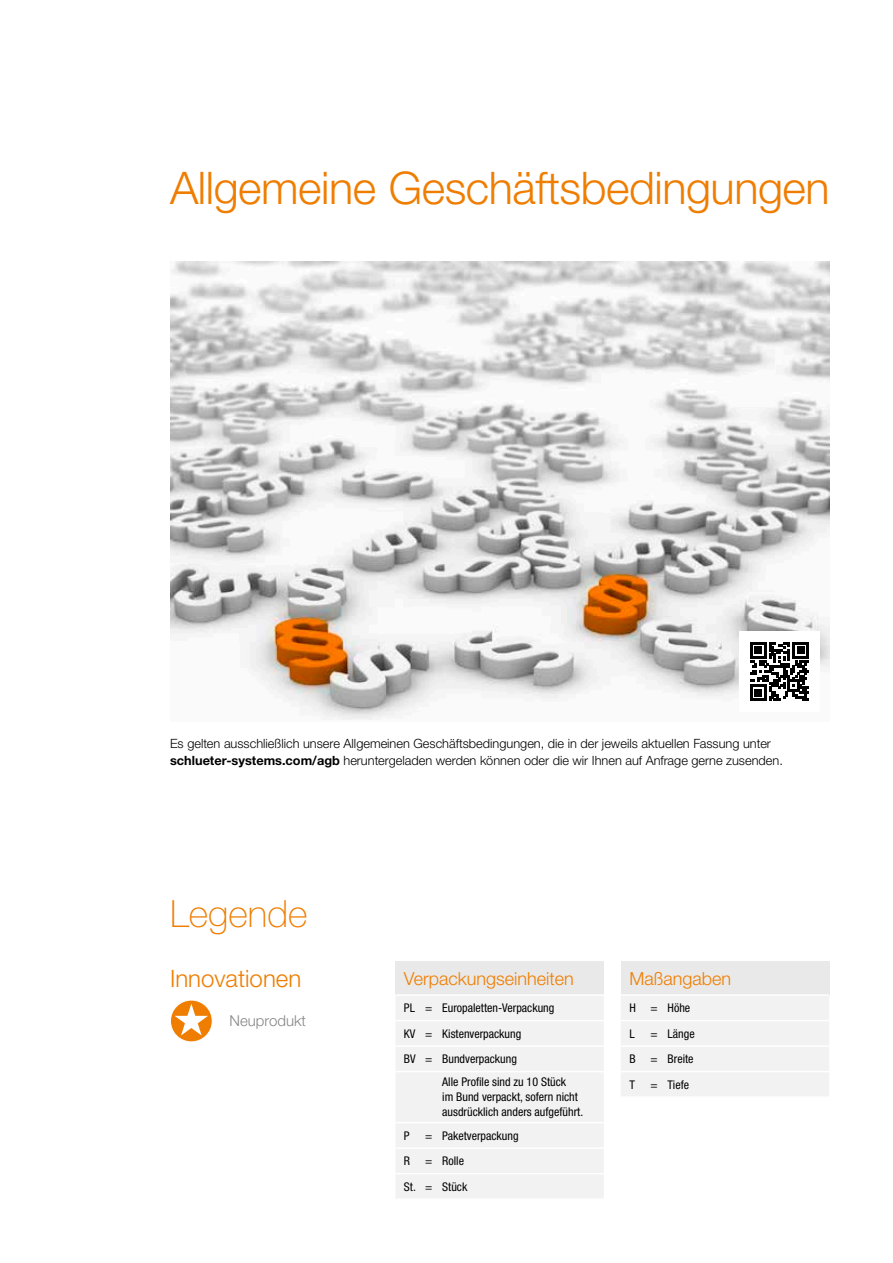
<style>
.page{position:relative;width:893px;height:1263px;background:#fff}
.page>*{position:absolute;margin:0;border:0;box-sizing:border-box;transform-origin:0 0}
.t1{font:300 45px "Helvetica Neue LTW1 G";letter-spacing:-.01em;color:#ef7d00}
.t2{font:100 37.5px "Helvetica Neue LT Pro";color:#ef7d00}
.t3{font:300 24px "Helvetica Neue LTW1 G";color:#ef7d00}
.t4{font:300 18px "Helvetica Neue LTW1 G";color:#ef7d00}
.t5{font:300 15px "Helvetica Neue LTW1 G";color:#878787}
.t6{font:300 12.75px/17px "Helvetica Neue LTW1 G";color:#000}
.t7{font:condensed 12px/25.5px "Helvetica Neue LTW1 G";color:#000}
.s1{font-weight:700}
</style>
<div class="page">
<img style="left:170px;top:262px;width:659px;height:458px">
<div style="left:739px;top:631px;width:81px;height:81px;background:#fff"></div>
<svg style="left:750px;top:642px;width:59px;height:59px"></svg>
<div style="left:395px;top:961px;width:209px;height:34px;background:#e9e9e9"></div>
<div style="left:396px;top:996px;width:208px;height:202px;background:#f2f2f2"></div>
<hr style="left:395px;top:994px;width:209px;height:2px;background:#fff">
<hr style="left:395px;top:1020px;width:209px;height:1px;background:#fff">
<hr style="left:395px;top:1045px;width:209px;height:2px;background:#fff">
<hr style="left:395px;top:1071px;width:209px;height:1px;background:#fff">
<hr style="left:395px;top:1122px;width:209px;height:1px;background:#fff">
<hr style="left:395px;top:1147px;width:209px;height:2px;background:#fff">
<hr style="left:395px;top:1173px;width:209px;height:1px;background:#fff">
<div style="left:621px;top:961px;width:208px;height:34px;background:#e9e9e9"></div>
<div style="left:621px;top:996px;width:208px;height:100px;background:#f2f2f2"></div>
<hr style="left:621px;top:994px;width:208px;height:2px;background:#fff">
<hr style="left:621px;top:1020px;width:208px;height:1px;background:#fff">
<hr style="left:621px;top:1045px;width:208px;height:2px;background:#fff">
<hr style="left:621px;top:1071px;width:208px;height:1px;background:#fff">
<svg style="left:170px;top:1000px;width:42px;height:42px"></svg>
<svg style="left:175px;top:1004px;width:33px;height:31px"></svg>
<div style="left:170px;top:1000px;width:43px;height:42px;border:1px solid #fff;border-radius:50%"></div>
<h1 class="t1" style="left:170px;top:161px;width:661px">Allgemeine Geschäftsbedingungen</h1>
<p class="t6" style="left:170px;top:735px;width:614px">Es gelten ausschließlich unsere Allgemeinen Geschäftsbedingungen, die in der jeweils aktuellen Fassung unter <span class="s1">schlueter-systems.com/agb</span> heruntergeladen werden können oder die wir Ihnen auf Anfrage gerne zusenden.</p>
<h2 class="t2" style="left:170px;top:892px;width:139px">Legende</h2>
<h3 class="t3" style="left:170px;top:963px;width:133px">Innovationen</h3>
<p class="t5" style="left:230px;top:1012px;width:78px">Neuprodukt</p>
<h3 class="t4" style="left:404px;top:967px;width:171px">Verpackungseinheiten</h3>
<p class="t7" style="left:404px;top:995px;width:152px">PL = Europaletten-Verpackung<br>KV = Kistenverpackung<br>BV = Bundverpackung</p>
<p class="t7" style="left:442px;top:1075px;width:143px;line-height:15px">Alle Profile sind zu 10 Stück<br>im Bund verpackt, sofern nicht ausdrücklich anders aufgeführt.</p>
<p class="t7" style="left:404px;top:1123px;width:7px">P</p>
<p class="t7" style="left:425px;top:1123px;width:95px">= Paketverpackung</p>
<p class="t7" style="left:404px;top:1148px;width:8px">R</p>
<p class="t7" style="left:404px;top:1148px;width:65px;text-align:right">= Rolle<br>St. = Stück</p>
<h3 class="t4" style="left:629px;top:967px;width:103px">Maßangaben</h3>
<p class="t7" style="left:629px;top:995px;width:62px">H = Höhe<br>L</p>
<p class="t7" style="left:651px;top:1021px;width:46px">= Länge</p>
<p class="t7" style="left:629px;top:1046px;width:8px">B</p>
<p class="t7" style="left:651px;top:1046px;width:44px">= Breite</p>
<p class="t7" style="left:629px;top:1072px;width:7px">T</p>
<p class="t7" style="left:651px;top:1072px;width:40px">= Tiefe</p>
</div>
